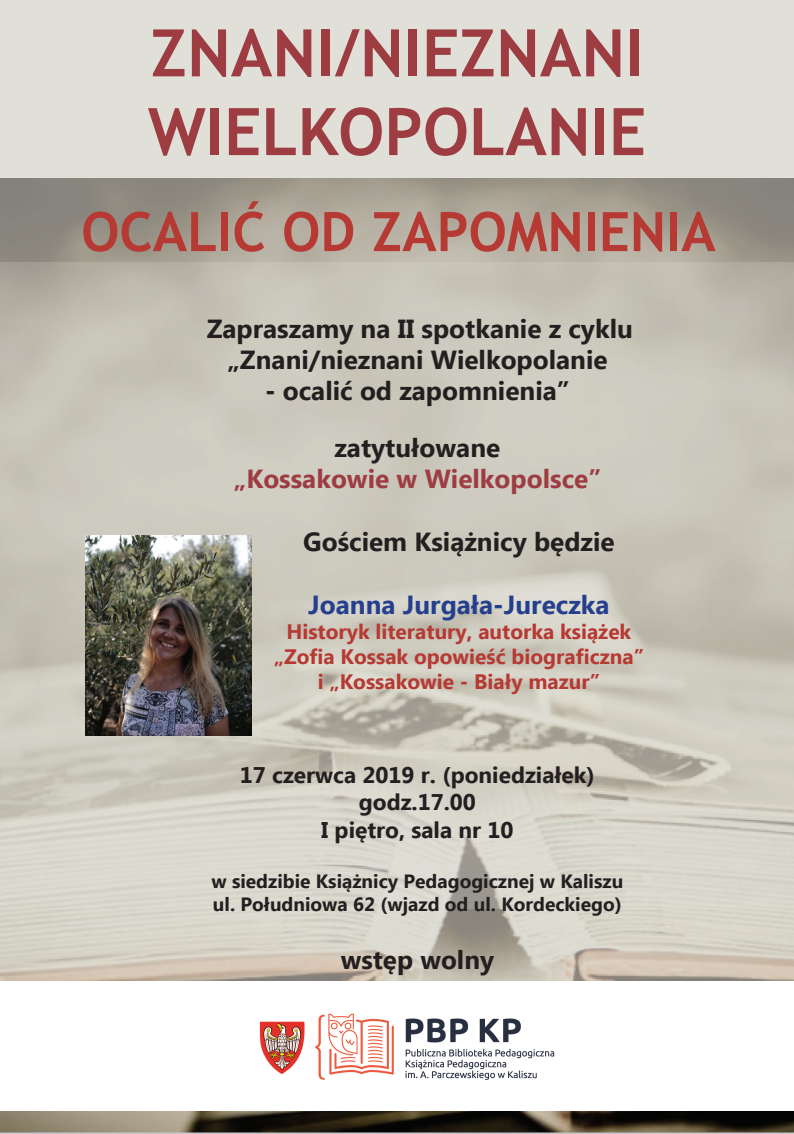
<style>
.page{position:relative;width:794px;height:1134px;background:#fff}
.page>*{position:absolute;margin:0;border:0;box-sizing:border-box;transform-origin:0 0}
.t1{font:700 65.6px/78.7px "Trebuchet MS";color:#9d3d42}
.t2{font:700 54.4px "Trebuchet MS";color:#b63933}
.t3{font:700 26.12px/31.4px "Ebrima";color:#231f20;text-align:center}
.t4{font:700 26.12px "Ebrima";color:#9d3d42}
.t5{font:700 26.12px "Ebrima";color:#253f8e}
.t6{font:700 26px "Ebrima";color:#231f20}
.t7{font:700 22.64px/27.2px "Ebrima";color:#231f20;text-align:center}
.t8{font:700 20.92px/25.1px "Ebrima";color:#b63933;text-align:center}
.t9{font:700 19.16px/23px "Ebrima";color:#231f20}
</style>
<div class="page">
<img style="left:0;top:1111px;width:794px;height:23px">
<div style="left:0;top:0;width:794px;height:178px;background:#e0e0d9"></div>
<img style="left:0;top:263px;width:794px;height:718px">
<img style="left:0;top:276px;width:14px;height:633px">
<img style="left:13px;top:908px;width:781px;height:1px">
<img style="left:259px;top:1013px;width:296px;height:67px">
<img style="left:86px;top:536px;width:166px;height:200px">
<h1 class="t1" style="left:148px;top:14px;width:500px">ZNANI/NIEZNANI<br>WIELKOPOLANIE</h1>
<h2 class="t2" style="left:81px;top:198px;width:636px">OCALIĆ OD ZAPOMNIENIA</h2>
<p class="t3" style="left:207px;top:314px;width:428px">Zapraszamy na II spotkanie z cyklu „Znani/nieznani Wielkopolanie</p>
<p class="t3" style="left:265px;top:364px;width:306px;line-height:56.5px">- ocalić od zapomnienia” zatytułowane</p>
<p class="t4" style="left:233px;top:460px;width:369px">„Kossakowie w Wielkopolsce”</p>
<p class="t3" style="left:303px;top:527px;width:313px">Gościem Książnicy będzie</p>
<p class="t5" style="left:308px;top:585px;width:303px">Joanna Jurgała-Jureczka</p>
<p class="t8" style="left:274px;top:620px;width:372px">Historyk literatury, autorka książek „Zofia Kossak opowieść biograficzna” i „Kossakowie - Biały mazur”</p>
<p class="t7" style="left:240px;top:763px;width:356px">17 czerwca 2019 r. (poniedziałek) godz.17.00<br>I piętro, sala nr 10</p>
<p class="t9" style="left:211px;top:870px;width:413px">w siedzibie Książnicy Pedagogicznej w Kaliszu ul. Południowa 62 (wjazd od ul. Kordeckiego)</p>
<p class="t6" style="left:341px;top:940px;width:155px">wstęp wolny</p>
</div>
